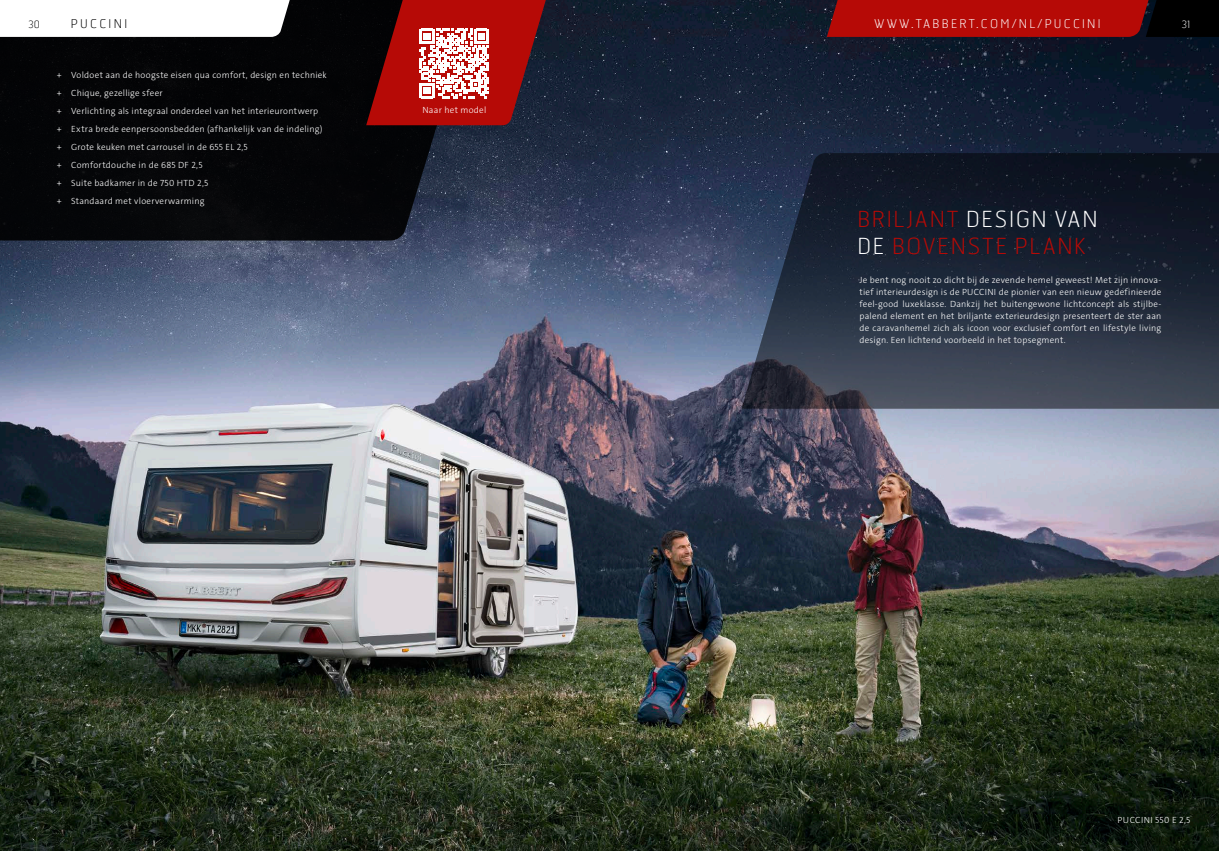
<style>
.page{position:relative;width:1219px;height:851px;background:#fff}
.page>*{position:absolute;margin:0;border:0;box-sizing:border-box;transform-origin:0 0}
.t1{font:100 22px/27px "Hermes FB";letter-spacing:.08em;color:#b60a06}
.t2{font:100 12px "Hermes FB";letter-spacing:.19em;color:#fff}
.t3{font:100 12px "Hermes FB";letter-spacing:.19em;color:#000}
.t4{font:100 10px "Hermes FB";color:#000}
.t5{font:100 10px "Hermes FB";color:#fff}
.t6{font:300 9px/18px "The Sans C4 s";letter-spacing:.025em;color:#fff;text-align:justify}
.s1{color:#fff}
</style>
<div class="page">
<img style="left:0;top:0;width:1219px;height:850px">
<svg style="left:741px;top:153px;width:478px;height:255px;background:#242d3d"></svg>
<svg style="left:0;top:0;width:495px;height:240px;background:#08090d"></svg>
<svg style="left:0;top:0;width:292px;height:37px"></svg>
<svg style="left:827px;top:0;width:392px;height:37px;background:#900806"></svg>
<svg style="left:366px;top:0;width:195px;height:125px;background:#932e2f"></svg>
<p class="t4" style="left:28px;top:18px;width:13px">30</p>
<h2 class="t3" style="left:71px;top:16px;width:58px">PUCCINI</h2>
<h2 class="t2" style="left:874px;top:16px;width:228px">WWW.TABBERT.COM/NL/PUCCINI</h2>
<p class="t5" style="left:1182px;top:18px;width:10px">31</p>
<p class="t6" style="left:57px;top:66px;width:271px;text-align:left">+ Voldoet aan de hoogste eisen qua comfort, design en techniek + Chique, gezellige sfeer<br>+ Verlichting als integraal onderdeel van het interieurontwerp<br>+ Extra brede eenpersoonsbedden (afhankelijk van de indeling) + Grote keuken met carrousel in de 655 EL 2,5<br>+ Comfortdouche in de 685 DF 2,5<br>+ Suite badkamer in de 750 HTD 2,5<br>+ Standaard met vloerverwarming</p>
<p class="t6" style="left:422px;top:101px;width:65px">Naar het model</p>
<h1 class="t1" style="left:857px;top:205px;width:242px">BRILJANT <span class="s1">DESIGN VAN<br>DE</span> BOVENSTE PLANK</h1>
<p class="t6" style="left:859px;top:274px;width:303px;line-height:12px">Je bent nog nooit zo dicht bij de zevende hemel geweest! Met zijn innova&shy;tief interieurdesign is de PUCCINI de pionier van een nieuw gedefinieerde feel-good luxeklasse. Dankzij het buitengewone lichtconcept als stijlbe&shy;palend element en het briljante exterieurdesign presenteert de ster aan de caravanhemel zich als icoon voor exclusief comfort en lifestyle living design. Een lichtend voorbeeld in het topsegment.</p>
<p class="t6" style="left:1118px;top:810px;width:74px">PUCCINI 550 E 2,5</p>
</div>
